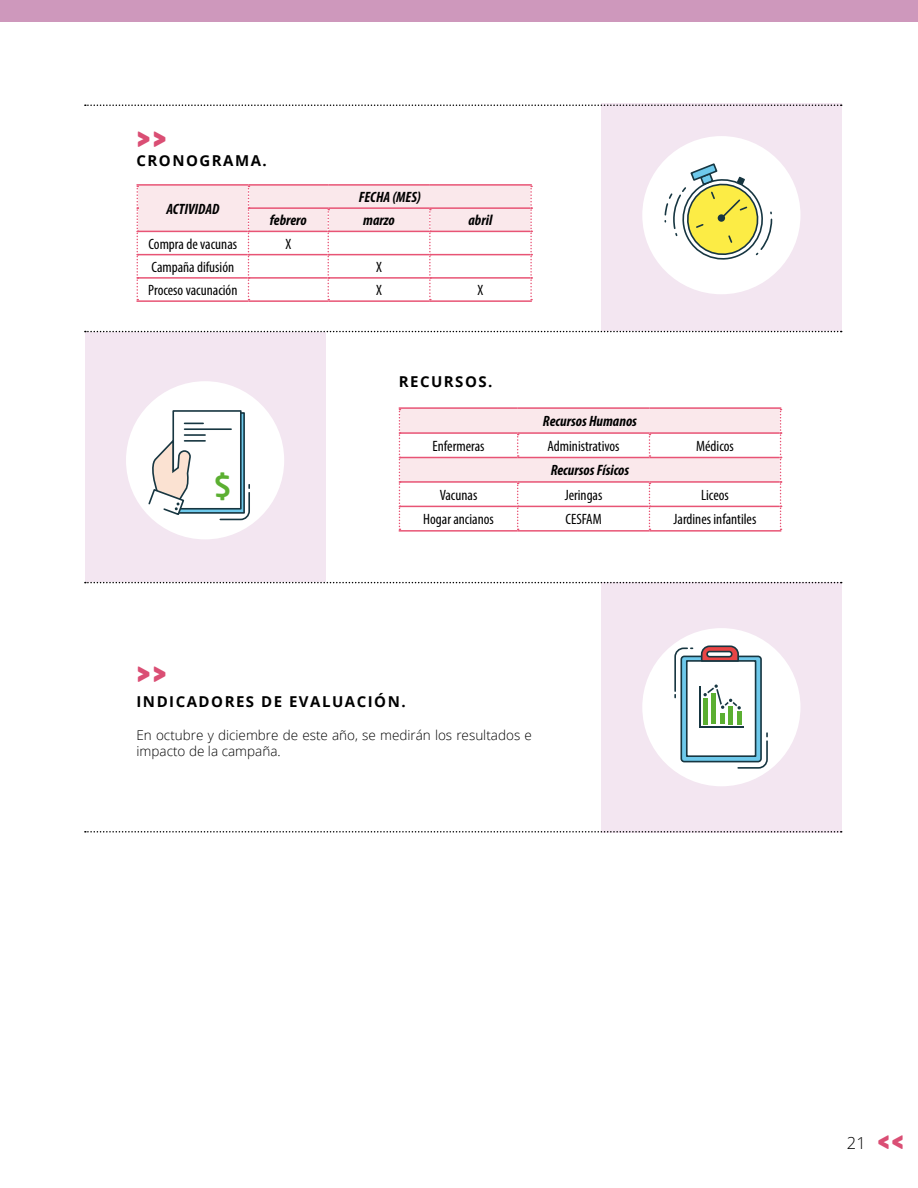
<style>
.page{position:relative;width:918px;height:1188px;background:#fff}
.page>*{position:absolute;margin:0;border:0;box-sizing:border-box;transform-origin:0 0}
.t1{font:28.95px "Neo Sans Std Medium TR";color:#5baf31}
.t2{font:27px "Panton Black Caps";color:#da4e74}
.t3{font:300 16.5px "Open Sans";color:#000}
.t4{font:condensed 15px "Myriad Pro";color:#000}
.t5{font:italic 700 condensed 15px "Myriad Pro";color:#000}
.t6{font:700 15px "Open Sans";letter-spacing:.1em;color:#000}
.t7{font:300 13.5px/16.5px "Open Sans";color:#000}
</style>
<div class="page">
<div style="left:0;top:0;width:918px;height:21px;background:#ce98bc"></div>
<div style="left:601px;top:104px;width:240px;height:227px;background:#f3e6f1"></div>
<div style="left:601px;top:582px;width:240px;height:251px;background:#f3e6f1"></div>
<hr style="left:137px;top:184px;width:112px;height:2px;background:#e85475">
<hr style="left:249px;top:184px;width:79px;height:2px;background:#e85475">
<hr style="left:328px;top:184px;width:102px;height:2px;background:#e85475">
<hr style="left:430px;top:184px;width:102px;height:2px;background:#e85475">
<hr style="left:137px;top:300px;width:112px;height:2px;background:#e85475">
<hr style="left:249px;top:300px;width:79px;height:2px;background:#e85475">
<hr style="left:328px;top:300px;width:102px;height:2px;background:#e85475">
<hr style="left:430px;top:300px;width:102px;height:2px;background:#e85475">
<svg style="left:137px;top:185px;width:395px;height:115px"></svg>
<div style="left:85px;top:332px;width:240px;height:250px;background:#f3e6f1"></div>
<hr style="left:399px;top:407px;width:119px;height:2px;background:#e85475">
<hr style="left:518px;top:407px;width:131px;height:2px;background:#e85475">
<hr style="left:649px;top:407px;width:132px;height:2px;background:#e85475">
<hr style="left:399px;top:530px;width:119px;height:2px;background:#e85475">
<hr style="left:518px;top:530px;width:131px;height:2px;background:#e85475">
<hr style="left:649px;top:530px;width:132px;height:2px;background:#e85475">
<svg style="left:399px;top:408px;width:383px;height:122px"></svg>
<div style="left:642px;top:136px;width:158px;height:158px;background:#fff;border-radius:50%"></div>
<svg style="left:664px;top:163px;width:109px;height:97px"></svg>
<div style="left:126px;top:381px;width:158px;height:158px;background:#fff;border-radius:50%"></div>
<div style="left:177px;top:412px;width:68px;height:102px;background:#6ec9eb;border:2px solid #173641"></div>
<div style="left:172px;top:410px;width:70px;height:100px;background:#fff;border:2px solid #173641"></div>
<svg style="left:185px;top:423px;width:18px;height:1px"></svg>
<hr style="left:185px;top:428px;width:46px;height:2px;background:#173641">
<hr style="left:185px;top:434px;width:20px;height:2px;background:#173641">
<hr style="left:185px;top:440px;width:20px;height:2px;background:#173641">
<svg style="left:147px;top:437px;width:45px;height:79px"></svg>
<svg style="left:219px;top:483px;width:31px;height:38px"></svg>
<div style="left:642px;top:628px;width:158px;height:158px;background:#fff;border-radius:50%"></div>
<svg style="left:674px;top:645px;width:94px;height:124px"></svg>
<svg style="left:85px;top:331px;width:757px;height:1px"></svg>
<svg style="left:85px;top:582px;width:757px;height:1px"></svg>
<svg style="left:85px;top:104px;width:757px;height:2px"></svg>
<svg style="left:85px;top:831px;width:757px;height:2px"></svg>
<h2 class="t2" style="left:137px;top:122px;width:31px">&gt;&gt;</h2>
<p class="t6" style="left:137px;top:150px;width:132px">CRONOGRAMA.</p>
<p class="t5" style="left:166px;top:199px;width:54px">ACTIVIDAD</p>
<p class="t5" style="left:359px;top:188px;width:64px">FECHA (MES)</p>
<p class="t5" style="left:270px;top:211px;width:39px">febrero</p>
<p class="t5" style="left:363px;top:211px;width:33px">marzo</p>
<p class="t5" style="left:469px;top:211px;width:25px">abril</p>
<p class="t4" style="left:149px;top:235px;width:90px">Compra de vacunas</p>
<p class="t4" style="left:285px;top:235px;width:7px">X</p>
<p class="t4" style="left:152px;top:258px;width:84px">Campaña difusión</p>
<p class="t4" style="left:376px;top:258px;width:7px">X</p>
<p class="t4" style="left:148px;top:281px;width:91px">Proceso vacunación</p>
<p class="t4" style="left:376px;top:281px;width:7px">X</p>
<p class="t4" style="left:478px;top:281px;width:7px">X</p>
<h1 class="t1" style="left:213px;top:468px;width:20px">$</h1>
<h2 class="t2" style="left:137px;top:656px;width:31px">&gt;&gt;</h2>
<p class="t6" style="left:399px;top:371px;width:95px">RECURSOS.</p>
<p class="t5" style="left:543px;top:412px;width:96px">Recursos Humanos</p>
<p class="t4" style="left:433px;top:437px;width:54px">Enfermeras</p>
<p class="t4" style="left:548px;top:437px;width:74px">Administrativos</p>
<p class="t4" style="left:696px;top:437px;width:39px">Médicos</p>
<p class="t5" style="left:551px;top:461px;width:80px">Recursos Físicos</p>
<p class="t4" style="left:440px;top:486px;width:39px">Vacunas</p>
<p class="t4" style="left:565px;top:486px;width:39px">Jeringas</p>
<p class="t4" style="left:701px;top:486px;width:29px">Liceos</p>
<p class="t4" style="left:423px;top:510px;width:72px">Hogar ancianos</p>
<p class="t4" style="left:565px;top:510px;width:38px">CESFAM</p>
<p class="t4" style="left:674px;top:510px;width:84px">Jardines infantiles</p>
<p class="t6" style="left:137px;top:691px;width:271px">INDICADORES DE EVALUACIÓN.</p>
<p class="t7" style="left:137px;top:726px;width:397px">En octubre y diciembre de este año, se medirán los resultados e impacto de la campaña.</p>
<p class="t3" style="left:847px;top:1131px;width:20px">21</p>
</div>
